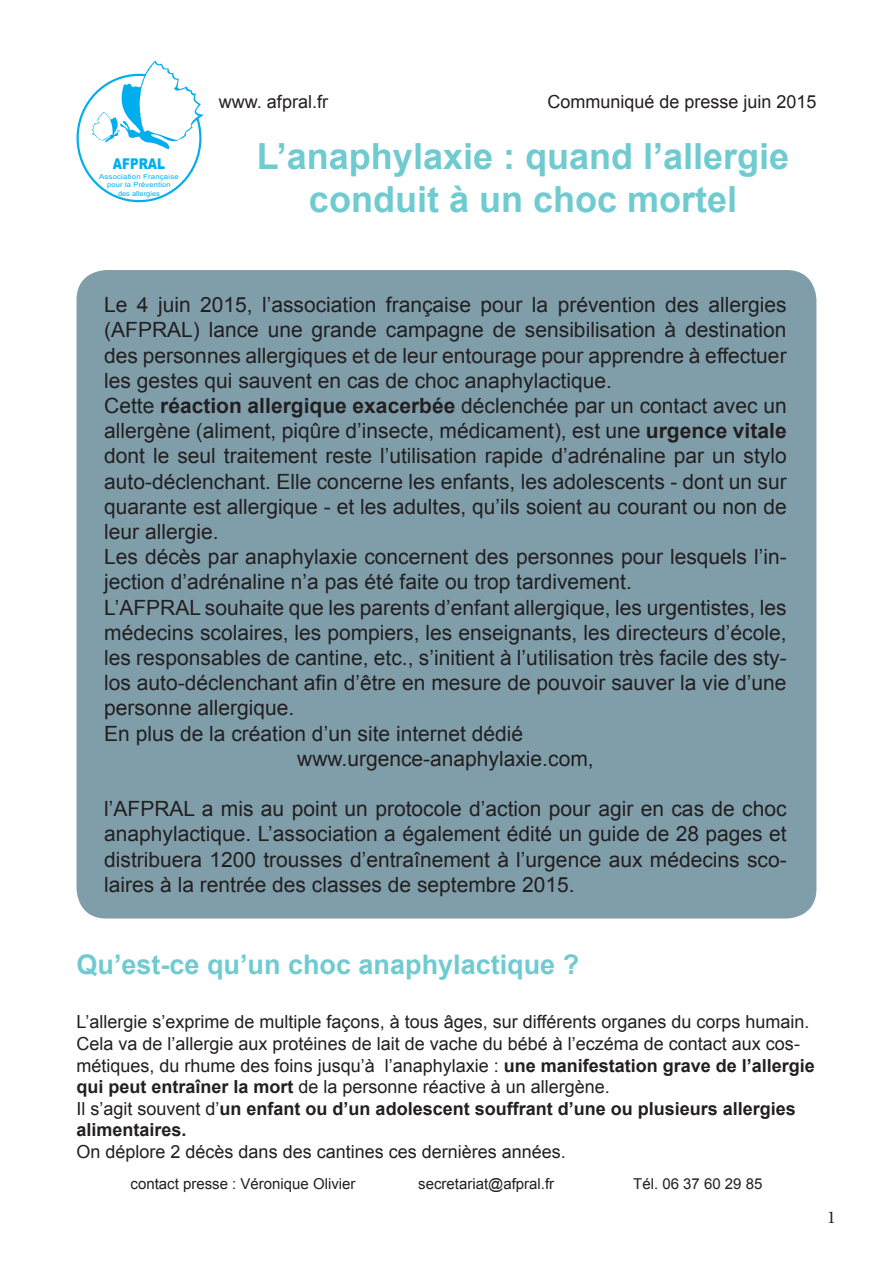
<style>
.page{position:relative;width:893px;height:1263px;background:#fff}
.page>*{position:absolute;margin:0;border:0;box-sizing:border-box;transform-origin:0 0}
.t1{font:700 36px/43.2px "Arial";color:#70cbd1;text-align:center}
.t2{font:700 27px "Arial";color:#70cbd1}
.t3{font:21px/25.2px "Arial";color:#231f20;text-align:justify}
.t4{font:18px/21.6px "Arial";color:#231f20}
.t5{font:18px "Minion Pro";color:#231f20}
.t6{font:15px "Arial";color:#231f20}
.t7{font:900 14.85px "Arial";color:#00aeef;scale:.8 1}
.t8{font:7.05px/8.4px "Arial Narrow";letter-spacing:.015em;color:#00aeef;text-align:center;scale:1.37 1}
.s1{font-weight:700}
</style>
<div class="page">
<svg style="left:90px;top:61px;width:114px;height:88px"></svg>
<div style="left:77px;top:270px;width:739px;height:648px;background:#7f9ea9;border-radius:30px"></div>
<p class="t7" style="left:113px;top:153px;width:67px">AFPRAL</p>
<p class="t8" style="left:99px;top:172px;width:60px">Association Française pour la Prévention<br>des allergies</p>
<p class="t4" style="left:219px;top:91px;width:111px">www. afpral.fr</p>
<p class="t4" style="left:547px;top:91px;width:271px">Communiqué de presse juin 2015</p>
<h1 class="t1" style="left:257px;top:135px;width:534px">L’anaphylaxie : quand l’allergie conduit à un choc mortel</h1>
<p class="t3" style="left:104px;top:292px;width:684px">Le 4 juin 2015, l’association française pour la prévention des allergies</p>
<p class="t3" style="left:104px;top:318px;width:684px">(AFPRAL) lance une grande campagne de sensibilisation à destination</p>
<p class="t3" style="left:104px;top:343px;width:684px">des personnes allergiques et de leur entourage pour apprendre à effectuer</p>
<p class="t3" style="left:104px;top:368px;width:509px">les gestes qui sauvent en cas de choc anaphylactique.</p>
<p class="t3" style="left:104px;top:393px;width:684px">Cette <span class="s1">réaction allergique exacerbée</span> déclenchée par un contact avec un</p>
<p class="t3" style="left:104px;top:418px;width:684px">allergène (aliment, piqûre d’insecte, médicament), est une <span class="s1">urgence vitale</span></p>
<p class="t3" style="left:104px;top:444px;width:684px">dont le seul traitement reste l’utilisation rapide d’adrénaline par un stylo</p>
<p class="t3" style="left:104px;top:469px;width:684px">auto-déclenchant. Elle concerne les enfants, les adolescents - dont un sur</p>
<p class="t3" style="left:104px;top:494px;width:684px">quarante est allergique - et les adultes, qu’ils soient au courant ou non de</p>
<p class="t3" style="left:104px;top:519px;width:116px">leur allergie.</p>
<p class="t3" style="left:104px;top:544px;width:684px">Les décès par anaphylaxie concernent des personnes pour lesquels l’in-</p>
<p class="t3" style="left:104px;top:570px;width:529px">jection d’adrénaline n’a pas été faite ou trop tardivement.</p>
<p class="t3" style="left:104px;top:595px;width:684px">L’AFPRAL souhaite que les parents d’enfant allergique, les urgentistes, les</p>
<p class="t3" style="left:104px;top:620px;width:684px">médecins scolaires, les pompiers, les enseignants, les directeurs d’école,</p>
<p class="t3" style="left:104px;top:645px;width:684px">les responsables de cantine, etc., s’initient à l’utilisation très facile des sty-</p>
<p class="t3" style="left:104px;top:670px;width:684px">los auto-déclenchant afin d’être en mesure de pouvoir sauver la vie d’une</p>
<p class="t3" style="left:104px;top:696px;width:192px">personne allergique.</p>
<p class="t3" style="left:104px;top:721px;width:421px">En plus de la création d’un site internet dédié</p>
<p class="t3" style="left:297px;top:746px;width:298px">www.urgence-anaphylaxie.com,</p>
<p class="t3" style="left:104px;top:796px;width:684px">l’AFPRAL a mis au point un protocole d’action pour agir en cas de choc anaphylactique. L’association a également édité un guide de 28 pages et distribuera 1200 trousses d’entraînement à l’urgence aux médecins sco&shy;laires à la rentrée des classes de septembre 2015.</p>
<p class="t2" style="left:77px;top:947px;width:504px">Qu’est-ce qu’un choc anaphylactique ?</p>
<p class="t4" style="left:77px;top:1011px;width:740px">L’allergie s’exprime de multiple façons, à tous âges, sur différents organes du corps humain.<br>Cela va de l’allergie aux protéines de lait de vache du bébé à l’eczéma de contact aux cos&shy;métiques, du rhume des foins jusqu’à l’anaphylaxie : <span class="s1">une manifestation grave de l’allergie qui peut entraîner la mort</span> de la personne réactive à un allergène.<br>Il s’agit souvent d’<span class="s1">un enfant ou d’un adolescent souffrant d’une ou plusieurs allergies alimentaires.</span></p>
<p class="t4" style="left:77px;top:1141px;width:491px">On déplore 2 décès dans des cantines ces dernières années.</p>
<p class="t6" style="left:131px;top:1174px;width:227px">contact presse : Véronique Olivier</p>
<p class="t6" style="left:418px;top:1174px;width:138px">secretariat@afpral.fr</p>
<p class="t6" style="left:633px;top:1174px;width:131px">Tél. 06 37 60 29 85</p>
<p class="t5" style="left:827px;top:1205px;width:10px">1</p>
</div>
